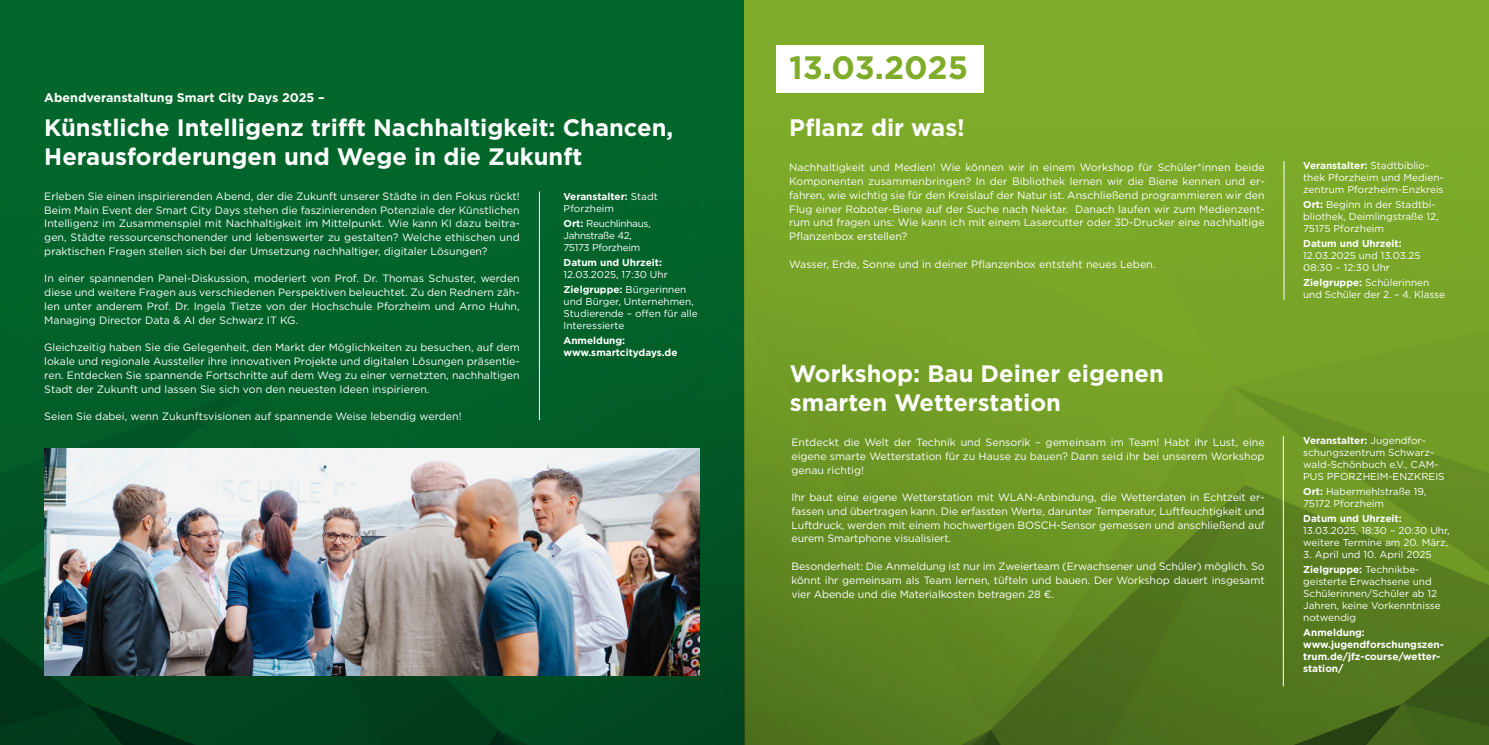
<style>
.page{position:relative;width:1489px;height:745px;background:#fff}
.page>*{position:absolute;margin:0;border:0;box-sizing:border-box;transform-origin:0 0}
.t1{font:700 32.38px "Gotham";color:#7eac2a}
.t2{font:700 23.75px/28.5px "Gotham";color:#fff}
.t3{font:700 12.5px "Gotham";color:#fff}
.t4{font:10.62px/13.8px "Gotham";color:#fff;text-align:justify}
.t5{font:10px/12px "Gotham";color:#fff}
.t6{font:700 10px/12px "Gotham";color:#fff}
.t7{font:10px/12px "Gotham";letter-spacing:-.03em;color:#fff}
.s1{font-weight:700}
</style>
<div class="page">
<div style="left:0;top:0;width:744px;height:744px;background:#03672c"></div>
<div style="left:744px;top:0;width:744px;height:744px;background:#7eac2a"></div>
<img style="left:0;top:161px;width:1488px;height:583px">
<div style="left:776px;top:45px;width:207px;height:48px;background:#fff"></div>
<hr style="left:1283px;top:161px;width:1px;height:139px;background:#fff">
<hr style="left:1282px;top:436px;width:1px;height:250px;background:#fff">
<hr style="left:539px;top:191px;width:1px;height:229px;background:#fff">
<img style="left:44px;top:448px;width:655px;height:227px">
<p class="t3" style="left:44px;top:89px;width:282px">Abendveranstaltung Smart City Days 2025 –</p>
<h2 class="t2" style="left:44px;top:113px;width:630px">Künstliche Intelligenz trifft Nachhaltigkeit: Chancen,<br>Herausforderungen und Wege in die Zukunft</h2>
<p class="t4" style="left:44px;top:189px;width:477px">Erleben Sie einen inspirierenden Abend, der die Zukunft unserer Städte in den Fokus rückt!<br>Beim Main Event der Smart City Days stehen die faszinierenden Potenziale der Künstlichen Intelligenz im Zusammenspiel mit Nachhaltigkeit im Mittelpunkt. Wie kann KI dazu beitra&shy;gen, Städte ressourcenschonender und lebenswerter zu gestalten? Welche ethischen und praktischen Fragen stellen sich bei der Umsetzung nachhaltiger, digitaler Lösungen?</p>
<p class="t4" style="left:44px;top:271px;width:477px">In einer spannenden Panel-Diskussion, moderiert von Prof. Dr. Thomas Schuster, werden diese und weitere Fragen aus verschiedenen Perspektiven beleuchtet. Zu den Rednern zäh&shy;len unter anderem Prof. Dr. Ingela Tietze von der Hochschule Pforzheim und Arno Huhn, Managing Director Data &amp; AI der Schwarz IT KG.</p>
<p class="t4" style="left:44px;top:340px;width:477px">Gleichzeitig haben Sie die Gelegenheit, den Markt der Möglichkeiten zu besuchen, auf dem lokale und regionale Aussteller ihre innovativen Projekte und digitalen Lösungen präsentie&shy;ren. Entdecken Sie spannende Fortschritte auf dem Weg zu einer vernetzten, nachhaltigen Stadt der Zukunft und lassen Sie sich von den neuesten Ideen inspirieren.</p>
<p class="t4" style="left:44px;top:409px;width:419px">Seien Sie dabei, wenn Zukunftsvisionen auf spannende Weise lebendig werden!</p>
<p class="t5" style="left:563px;top:190px;width:96px"><span class="s1">Veranstalter:</span> Stadt<br>Pforzheim</p>
<p class="t7" style="left:563px;top:217px;width:89px"><span class="s1">Ort:</span> Reuchlinhaus,<br>Jahnstraße 42,<br>75173 Pforzheim</p>
<p class="t6" style="left:563px;top:256px;width:100px">Datum und Uhrzeit:</p>
<p class="t5" style="left:563px;top:266px;width:124px;line-height:15px">12.03.2025, 17:30 Uhr<br><span class="s1">Zielgruppe:</span> Bürgerinnen</p>
<p class="t5" style="left:563px;top:295px;width:136px">und Bürger, Unternehmen,<br>Studierende – offen für alle<br>Interessierte</p>
<p class="t6" style="left:563px;top:334px;width:115px">Anmeldung: www.smartcitydays.de</p>
<h1 class="t1" style="left:789px;top:46px;width:180px">13.03.2025</h1>
<h2 class="t2" style="left:789px;top:113px;width:177px">Pflanz dir was!</h2>
<p class="t4" style="left:789px;top:160px;width:477px">Nachhaltigkeit und Medien! Wie können wir in einem Workshop für Schüler*innen beide Komponenten zusammenbringen? In der Bibliothek lernen wir die Biene kennen und er&shy;fahren, wie wichtig sie für den Kreislauf der Natur ist. Anschließend programmieren wir den Flug einer Roboter-Biene auf der Suche nach Nektar. Danach laufen wir zum Medienzent&shy;rum und fragen uns: Wie kann ich mit einem Lasercutter oder 3D-Drucker eine nachhaltige Pflanzenbox erstellen?</p>
<p class="t4" style="left:789px;top:256px;width:368px">Wasser, Erde, Sonne und in deiner Pflanzenbox entsteht neues Leben.</p>
<h2 class="t2" style="left:789px;top:359px;width:375px">Workshop: Bau Deiner eigenen smarten Wetterstation</h2>
<p class="t4" style="left:791px;top:435px;width:474px">Entdeckt die Welt der Technik und Sensorik – gemeinsam im Team! Habt ihr Lust, eine eigene smarte Wetterstation für zu Hause zu bauen? Dann seid ihr bei unserem Workshop genau richtig!</p>
<p class="t4" style="left:791px;top:490px;width:474px">Ihr baut eine eigene Wetterstation mit WLAN-Anbindung, die Wetterdaten in Echtzeit er&shy;fassen und übertragen kann. Die erfassten Werte, darunter Temperatur, Luftfeuchtigkeit und Luftdruck, werden mit einem hochwertigen BOSCH-Sensor gemessen und anschließend auf eurem Smartphone visualisiert.</p>
<p class="t4" style="left:791px;top:558px;width:474px">Besonderheit: Die Anmeldung ist nur im Zweierteam (Erwachsener und Schüler) möglich. So könnt ihr gemeinsam als Team lernen, tüfteln und bauen. Der Workshop dauert insgesamt vier Abende und die Materialkosten betragen 28 €.</p>
<p class="t5" style="left:1303px;top:159px;width:142px"><span class="s1">Veranstalter:</span> Stadtbiblio&shy;thek Pforzheim und Medien&shy;zentrum Pforzheim-Enzkreis</p>
<p class="t5" style="left:1303px;top:198px;width:137px"><span class="s1">Ort:</span> Beginn in der Stadtbi&shy;bliothek, Deimlingstraße 12,<br>75175 Pforzheim</p>
<p class="t6" style="left:1303px;top:237px;width:100px">Datum und Uhrzeit:</p>
<p class="t5" style="left:1303px;top:249px;width:119px">12.03.2025 und 13.03.25<br>08:30 – 12:30 Uhr</p>
<p class="t5" style="left:1303px;top:276px;width:143px"><span class="s1">Zielgruppe:</span> Schülerinnen und Schüler der 2. – 4. Klasse</p>
<p class="t5" style="left:1303px;top:434px;width:143px"><span class="s1">Veranstalter:</span> Jugendfor&shy;schungszentrum Schwarz&shy;wald-Schönbuch e.V., CAM-<br>PUS PFORZHEIM-ENZKREIS</p>
<p class="t5" style="left:1303px;top:485px;width:125px"><span class="s1">Ort:</span> Habermehlstraße 19,<br>75172 Pforzheim</p>
<p class="t6" style="left:1303px;top:512px;width:100px">Datum und Uhrzeit:</p>
<p class="t5" style="left:1303px;top:524px;width:148px">13.03.2025, 18:30 – 20:30 Uhr, weitere Termine am 20. März,</p>
<p class="t5" style="left:1303px;top:546px;width:130px;line-height:15px">3. April und 10. April 2025<br><span class="s1">Zielgruppe:</span> Technikbe-</p>
<p class="t5" style="left:1303px;top:575px;width:139px">geisterte Erwachsene und<br>Schülerinnen/Schüler ab 12<br>Jahren, keine Vorkenntnisse notwendig</p>
<p class="t6" style="left:1303px;top:626px;width:142px">Anmeldung: www.jugendforschungszen&shy;trum.de/jfz-course/wetter&shy;station/</p>
</div>
